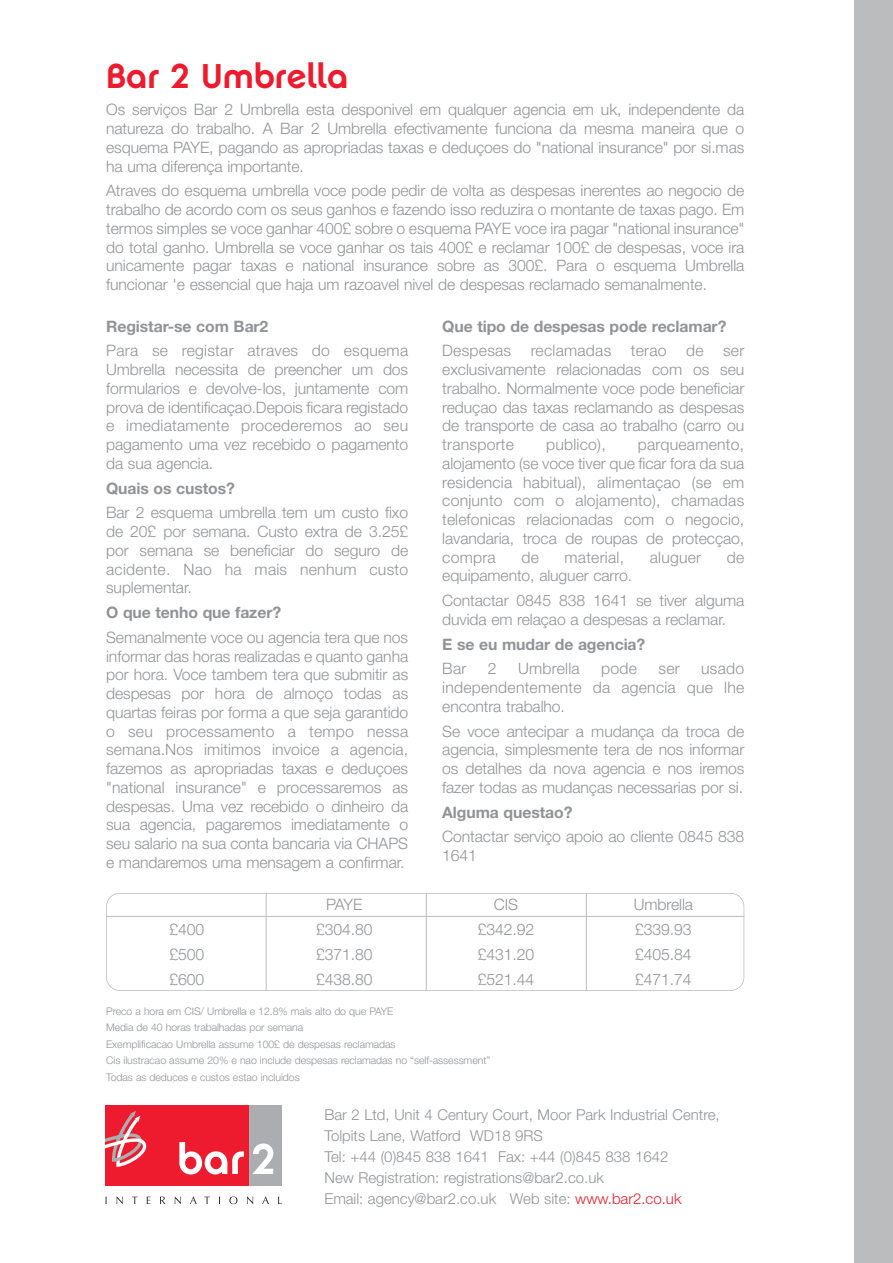
<style>
.page{position:relative;width:893px;height:1263px;background:#fff}
.page>*{position:absolute;margin:0;border:0;box-sizing:border-box;transform-origin:0 0}
.t1{font:34.5px "Chalet New York Nineteen Seventy";color:#ed1b2d}
.t2{font:300 15.75px/18.8px "Helvetica Neue";letter-spacing:-.005em;color:#919396;text-align:justify}
.t3{font:700 15.75px "Helvetica Neue";letter-spacing:-.005em;color:#919396}
.t4{font:300 15.75px "Helvetica Neue";letter-spacing:.015em;color:#919396}
.t5{font:300 15px/21px "Helvetica Neue";color:#919396}
.t6{font:300 10.5px/16.5px "Helvetica Neue";letter-spacing:-.005em;color:#919396}
.s1{color:#ed1b2d}
</style>
<div class="page">
<div style="left:106px;top:893px;width:638px;height:98px;border:2px solid #babcbe;border-radius:14px"></div>
<svg style="left:105px;top:1197px;width:2px;height:7px"></svg>
<svg style="left:116px;top:1196px;width:7px;height:8px"></svg>
<svg style="left:132px;top:1197px;width:5px;height:7px"></svg>
<svg style="left:147px;top:1197px;width:4px;height:7px"></svg>
<svg style="left:160px;top:1197px;width:5px;height:7px"></svg>
<svg style="left:174px;top:1196px;width:7px;height:8px"></svg>
<svg style="left:190px;top:1196px;width:7px;height:8px"></svg>
<svg style="left:204px;top:1197px;width:6px;height:7px"></svg>
<svg style="left:229px;top:1196px;width:8px;height:8px"></svg>
<svg style="left:247px;top:1196px;width:6px;height:8px"></svg>
<svg style="left:262px;top:1196px;width:7px;height:8px"></svg>
<svg style="left:278px;top:1197px;width:4px;height:7px"></svg>
<div style="left:106px;top:1105px;width:144px;height:80px;background:#ed1b2d"></div>
<div style="left:249px;top:1105px;width:33px;height:80px;background:#abadb0"></div>
<svg style="left:252px;top:1143px;width:21px;height:31px"></svg>
<svg style="left:179px;top:1142px;width:65px;height:33px"></svg>
<svg style="left:106px;top:1111px;width:40px;height:56px"></svg>
<div style="left:854px;top:0;width:38px;height:1263px;background:#babcbe"></div>
<hr style="left:586px;top:893px;width:1px;height:98px;background:#babcbe">
<hr style="left:426px;top:893px;width:1px;height:98px;background:#babcbe">
<hr style="left:266px;top:893px;width:1px;height:98px;background:#babcbe">
<hr style="left:106px;top:916px;width:638px;height:1px;background:#babcbe">
<h1 class="t1" style="left:106px;top:62px;width:243px">Bar 2 Umbrella</h1>
<p class="t2" style="left:106px;top:102px;width:639px">Os serviços Bar 2 Umbrella esta desponivel em qualquer agencia em uk, independente da natureza do trabalho. A Bar 2 Umbrella efectivamente funciona da mesma maneira que o esquema PAYE, pagando as apropriadas taxas e deduçoes do "national insurance" por si.mas ha uma diferença importante.</p>
<p class="t2" style="left:106px;top:183px;width:639px">Atraves do esquema umbrella voce pode pedir de volta as despesas inerentes ao negocio de trabalho de acordo com os seus ganhos e fazendo isso reduzira o montante de taxas pago. Em termos simples se voce ganhar 400£ sobre o esquema PAYE voce ira pagar "national insurance" do total ganho. Umbrella se voce ganhar os tais 400£ e reclamar 100£ de despesas, voce ira unicamente pagar taxas e national insurance sobre as 300£. Para o esquema Umbrella funcionar 'e essencial que haja um razoavel nivel de despesas reclamado semanalmente.</p>
<p class="t3" style="left:106px;top:320px;width:164px">Registar-se com Bar2</p>
<p class="t2" style="left:106px;top:343px;width:303px">Para se registar atraves do esquema Umbrella necessita de preencher um dos formularios e devolve-los, juntamente com prova de identificaçao.Depois ficara registado e imediatamente procederemos ao seu pagamento uma vez recebido o pagamento da sua agencia.</p>
<p class="t3" style="left:106px;top:482px;width:130px">Quais os custos?</p>
<p class="t2" style="left:106px;top:505px;width:303px">Bar 2 esquema umbrella tem um custo fixo de 20£ por semana. Custo extra de 3.25£ por semana se beneficiar do seguro de acidente. Nao ha mais nenhum custo suplementar.</p>
<p class="t3" style="left:106px;top:607px;width:176px">O que tenho que fazer?</p>
<p class="t2" style="left:106px;top:629px;width:303px">Semanalmente voce ou agencia tera que nos informar das horas realizadas e quanto ganha por hora. Voce tambem tera que submitir as despesas por hora de almoço todas as quartas feiras por forma a que seja garantido o seu processamento a tempo nessa semana.Nos imitimos invoice a agencia, fazemos as apropriadas taxas e deduçoes "national insurance" e processaremos as despesas. Uma vez recebido o dinheiro da sua agencia, pagaremos imediatamente o seu salario na sua conta bancaria via CHAPS e mandaremos uma mensagem a confirmar.</p>
<p class="t3" style="left:442px;top:320px;width:286px">Que tipo de despesas pode reclamar?</p>
<p class="t2" style="left:442px;top:343px;width:303px">Despesas reclamadas terao de ser exclusivamente relacionadas com os seu trabalho. Normalmente voce pode beneficiar reduçao das taxas reclamando as despesas de transporte de casa ao trabalho (carro ou transporte</p>
<p class="t4" style="left:546px;top:439px;width:61px">publico),</p>
<p class="t2" style="left:442px;top:437px;width:303px;text-indent:195px">parqueamento, alojamento (se voce tiver que ficar fora da sua residencia habitual), alimentaçao (se em conjunto com o alojamento), chamadas telefonicas relacionadas com o negocio, lavandaria, troca de roupas de protecçao, compra</p>
<p class="t2" style="left:521px;top:549px;width:19px">de</p>
<p class="t4" style="left:564px;top:551px;width:61px">material,</p>
<p class="t4" style="left:649px;top:551px;width:53px">aluguer</p>
<p class="t2" style="left:726px;top:549px;width:19px">de</p>
<p class="t2" style="left:442px;top:565px;width:303px;line-height:24.8px">equipamento, aluguer carro.<br>Contactar 0845 838 1641 se tiver alguma</p>
<p class="t2" style="left:442px;top:611px;width:285px">duvida em relaçao a despesas a reclamar.</p>
<p class="t3" style="left:442px;top:638px;width:205px">E se eu mudar de agencia?</p>
<p class="t2" style="left:442px;top:661px;width:26px">Bar</p>
<p class="t2" style="left:488px;top:661px;width:10px">2</p>
<p class="t4" style="left:518px;top:663px;width:63px">Umbrella</p>
<p class="t2" style="left:601px;top:661px;width:37px">pode</p>
<p class="t2" style="left:658px;top:661px;width:23px">ser</p>
<p class="t2" style="left:442px;top:661px;width:303px;text-indent:259px">usado independentemente da agencia que lhe encontra trabalho.</p>
<p class="t2" style="left:442px;top:723px;width:303px">Se voce antecipar a mudança da troca de agencia, simplesmente tera de nos informar os detalhes da nova agencia e nos iremos fazer todas as mudanças necessarias por si.</p>
<p class="t3" style="left:442px;top:806px;width:132px">Alguma questao?</p>
<p class="t2" style="left:442px;top:829px;width:303px">Contactar serviço apoio ao cliente 0845 838<br>1641</p>
<p class="t2" style="left:326px;top:897px;width:38px">PAYE</p>
<p class="t2" style="left:494px;top:897px;width:26px">CIS</p>
<p class="t2" style="left:634px;top:897px;width:61px">Umbrella</p>
<p class="t2" style="left:169px;top:922px;width:36px">£400</p>
<p class="t2" style="left:316px;top:922px;width:58px">£304.80</p>
<p class="t2" style="left:478px;top:922px;width:58px">£342.92</p>
<p class="t2" style="left:635px;top:922px;width:58px">£339.93</p>
<p class="t2" style="left:169px;top:946px;width:36px">£500</p>
<p class="t2" style="left:316px;top:946px;width:58px">£371.80</p>
<p class="t2" style="left:478px;top:946px;width:58px">£431.20</p>
<p class="t2" style="left:635px;top:946px;width:58px">£405.84</p>
<p class="t2" style="left:169px;top:971px;width:36px">£600</p>
<p class="t2" style="left:316px;top:971px;width:58px">£438.80</p>
<p class="t2" style="left:478px;top:971px;width:58px">£521.44</p>
<p class="t2" style="left:635px;top:971px;width:58px">£471.74</p>
<p class="t6" style="left:106px;top:1004px;width:385px">Preco a hora em CIS/ Umbrella e 12.8% mais alto do que PAYE<br>Media de 40 horas trabalhadas por semana<br>Exemplificacao Umbrella assume 100£ de despesas reclamadas<br>Cis ilustracao assume 20% e nao include despesas reclamadas no “self-assessment” Todas as deduces e custos estao incluidos</p>
<p class="t5" style="left:324px;top:1106px;width:397px">Bar 2 Ltd, Unit 4 Century Court, Moor Park Industrial Centre, Tolpits Lane, Watford WD18 9RS<br>Tel: +44 (0)845 838 1641 Fax: +44 (0)845 838 1642<br>New Registration: registrations@bar2.co.uk<br>Email: agency@bar2.co.uk Web site: <span class="s1">www.bar2.co.uk</span></p>
</div>
